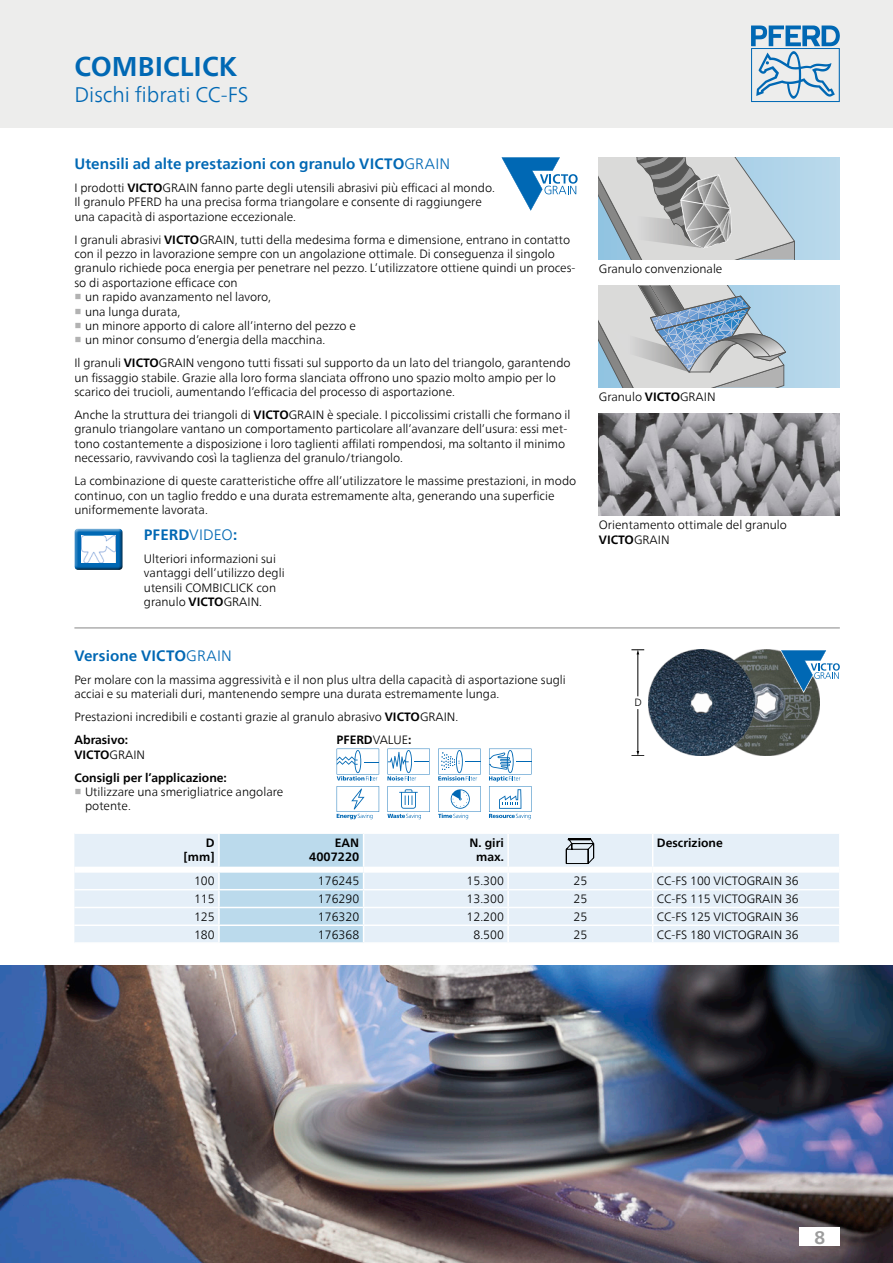
<style>
.page{position:relative;width:893px;height:1263px;background:#fff}
.page>*{position:absolute;margin:0;border:0;box-sizing:border-box;transform-origin:0 0}
.Ausgabenamen_Katalog{font:700 27px "Neue Frutiger World";color:#0068b4}
.Ausgabenamen_Katalog-2{font:300 21px "Neue Frutiger World";color:#0068b4}
.t1{font:700 18px "Neue Frutiger World";color:#9c9c9c}
.Ueberschrift_Red{font:700 15px "Neue Frutiger World";letter-spacing:.005em;color:#0068b4}
.Ausgabenamen_Produkt{font:700 15px "Neue Frutiger World";letter-spacing:.005em;color:#0068b4}
.FT_Abstand_vor{font:300 12px/14.4px "Neue Frutiger World";color:#000}
.FT{font:300 12px/14.4px "Neue Frutiger World";color:#000}
.FT_Spaltenspanne{font:300 12px/14.4px "Neue Frutiger World";color:#000}
.Spaltenwert_links{font:300 12px "Neue Frutiger World";color:#000}
.FT_Spaltenspanne_Abs{font:300 12px "Neue Frutiger World";color:#000}
.Spaltenwert_rechts{font:300 12px "Neue Frutiger World";color:#000}
.Ueberschrift{font:700 12px "Neue Frutiger World";color:#000}
.Spaltenkopf_rechts{font:700 12px/14.4px "Neue Frutiger World";color:#000;text-align:center}
.PFERDVALUE{font:700 12px "Neue Frutiger World";color:#000}
.Spaltenkopf_links{font:700 12px "Neue Frutiger World";color:#000}
.Text_Aufzaehlung_ohn{font:700 12px "Neue Frutiger World";color:#000}
.Spaltenwert_zentrier{font:300 12px "Neue Frutiger World";color:#000}
.BILDR{font:300 10.5px "Neue Frutiger World";color:#000}
.s1{font-weight:300}
.s2{font-weight:700}
.s3{font-family:"Arial Unicode MS";font-weight:700;color:#b2b2b2}
</style>
<div class="page">
<div style="left:0;top:0;width:893px;height:128px;background:#ededec"></div>
<svg style="left:751px;top:26px;width:89px;height:76px"></svg>
<svg style="left:501px;top:157px;width:77px;height:54px"></svg>
<div style="left:599px;top:157px;width:241px;height:102px;background:#b7d8eb"></div>
<svg style="left:599px;top:157px;width:196px;height:102px;background:#b6bdc1"></svg>
<div style="left:599px;top:285px;width:241px;height:102px;background:#b6d7ea"></div>
<svg style="left:599px;top:285px;width:187px;height:102px;background:#aebbc6"></svg>
<img style="left:599px;top:413px;width:241px;height:102px">
<hr style="left:74px;top:627px;width:766px;height:1px;background:#878786">
<svg style="left:337px;top:749px;width:42px;height:31px"></svg>
<svg style="left:387px;top:749px;width:43px;height:31px"></svg>
<svg style="left:438px;top:749px;width:43px;height:31px"></svg>
<svg style="left:337px;top:786px;width:42px;height:33px"></svg>
<svg style="left:387px;top:786px;width:43px;height:33px"></svg>
<svg style="left:438px;top:786px;width:43px;height:33px"></svg>
<svg style="left:489px;top:749px;width:42px;height:70px"></svg>
<div style="left:74px;top:834px;width:765px;height:108px;background:#e5eff8"></div>
<hr style="left:364px;top:889px;width:144px;height:1px;background:#fff">
<hr style="left:508px;top:889px;width:145px;height:1px;background:#fff">
<hr style="left:653px;top:889px;width:188px;height:1px;background:#fff">
<hr style="left:364px;top:907px;width:144px;height:1px;background:#fff">
<hr style="left:508px;top:907px;width:145px;height:1px;background:#fff">
<hr style="left:653px;top:907px;width:188px;height:1px;background:#fff">
<hr style="left:364px;top:924px;width:144px;height:2px;background:#fff">
<hr style="left:508px;top:924px;width:145px;height:2px;background:#fff">
<svg style="left:507px;top:873px;width:2px;height:69px"></svg>
<hr style="left:653px;top:924px;width:188px;height:2px;background:#fff">
<svg style="left:652px;top:873px;width:1px;height:69px"></svg>
<div style="left:74px;top:867px;width:145px;height:6px;background:#fff"></div>
<div style="left:364px;top:867px;width:144px;height:6px;background:#fff"></div>
<hr style="left:507px;top:834px;width:2px;height:33px;background:#fff">
<div style="left:508px;top:867px;width:145px;height:6px;background:#fff"></div>
<hr style="left:652px;top:834px;width:1px;height:33px;background:#fff">
<div style="left:653px;top:867px;width:186px;height:6px;background:#fff"></div>
<hr style="left:74px;top:889px;width:145px;height:1px;background:#fff">
<hr style="left:74px;top:907px;width:145px;height:1px;background:#fff">
<hr style="left:74px;top:924px;width:145px;height:2px;background:#fff">
<svg style="left:218px;top:833px;width:146px;height:109px;background:#c3deee"></svg>
<svg style="left:566px;top:838px;width:29px;height:26px"></svg>
<hr style="left:638px;top:653px;width:1px;height:43px;background:#000">
<svg style="left:631px;top:649px;width:13px;height:5px"></svg>
<hr style="left:638px;top:709px;width:1px;height:43px;background:#000">
<svg style="left:631px;top:751px;width:13px;height:5px"></svg>
<img style="left:754px;top:650px;width:66px;height:106px">
<img style="left:648px;top:650px;width:106px;height:106px">
<svg style="left:780px;top:650px;width:60px;height:43px"></svg>
<img style="left:0;top:965px;width:893px;height:298px">
<div style="left:74px;top:528px;width:49px;height:43px;background:#000;opacity:.75"></div>
<div style="left:799px;top:1227px;width:41px;height:19px;background:#fff"></div>
<p class="Ausgabenamen_Katalog" style="left:74px;top:43px;width:164px">COMBICLICK</p>
<p class="Ausgabenamen_Katalog-2" style="left:74px;top:78px;width:176px">Dischi fibrati CC-FS</p>
<p class="Ueberschrift_Red" style="left:74px;top:150px;width:377px">Utensili ad alte prestazioni con granulo VICTO<span class="s1">GRAIN</span></p>
<p class="FT" style="left:74px;top:180px;width:422px">I prodotti <span class="s2">VICTO</span>GRAIN fanno parte degli utensili abrasivi più efficaci al mondo.<br>Il granulo PFERD ha una precisa forma triangolare e consente di raggiungere una capacità di asportazione eccezionale.</p>
<p class="FT_Abstand_vor" style="left:74px;top:232px;width:503px">I granuli abrasivi <span class="s2">VICTO</span>GRAIN, tutti della medesima forma e dimensione, entrano in contatto con il pezzo in lavorazione sempre con un angolazione ottimale. Di conseguenza il singolo granulo richiede poca energia per penetrare nel pezzo. L’utilizzatore ottiene quindi un proces&shy;so di asportazione efficace con</p>
<p class="FT_Abstand_vor" style="left:74px;top:290px;width:198px"><span class="s3">■</span> un rapido avanzamento nel lavoro,</p>
<p class="FT_Abstand_vor" style="left:74px;top:304px;width:107px"><span class="s3">■</span> una lunga durata,</p>
<p class="FT_Abstand_vor" style="left:74px;top:319px;width:283px"><span class="s3">■</span> un minore apporto di calore all’interno del pezzo e</p>
<p class="FT_Abstand_vor" style="left:74px;top:333px;width:252px"><span class="s3">■</span> un minor consumo d’energia della macchina.</p>
<p class="FT_Abstand_vor" style="left:74px;top:356px;width:498px">Il granuli <span class="s2">VICTO</span>GRAIN vengono tutti fissati sul supporto da un lato del triangolo, garantendo un fissaggio stabile. Grazie alla loro forma slanciata offrono uno spazio molto ampio per lo scarico dei trucioli, aumentando l’efficacia del processo di asportazione.</p>
<p class="FT_Abstand_vor" style="left:74px;top:408px;width:498px">Anche la struttura dei triangoli di <span class="s2">VICTO</span>GRAIN è speciale. I piccolissimi cristalli che formano il granulo triangolare vantano un comportamento particolare all’avanzare dell’usura: essi met&shy;tono costantemente a disposizione i loro taglienti affilati rompendosi, ma soltanto il minimo necessario, ravvivando così la taglienza del granulo/triangolo.</p>
<p class="FT_Abstand_vor" style="left:74px;top:474px;width:503px">La combinazione di queste caratteristiche offre all’utilizzatore le massime prestazioni, in modo continuo, con un taglio freddo e una durata estremamente alta, generando una superficie uniformemente lavorata.</p>
<p class="Ueberschrift_Red" style="left:144px;top:522px;width:95px">PFERD<span class="s1">VIDEO</span>:</p>
<p class="FT" style="left:144px;top:552px;width:142px">Ulteriori informazioni sui vantaggi dell’utilizzo degli utensili COMBICLICK con granulo <span class="s2">VICTO</span>GRAIN.</p>
<p class="Ausgabenamen_Produkt" style="left:74px;top:643px;width:159px">Versione VICTO<span class="s1">GRAIN</span></p>
<p class="FT_Spaltenspanne" style="left:74px;top:673px;width:493px">Per molare con la massima aggressività e il non plus ultra della capacità di asportazione sugli acciai e su materiali duri, mantenendo sempre una durata estremamente lunga.</p>
<p class="FT_Spaltenspanne_Abs" style="left:74px;top:708px;width:385px">Prestazioni incredibili e costanti grazie al granulo abrasivo <span class="s2">VICTO</span>GRAIN.</p>
<p class="Ueberschrift" style="left:74px;top:729px;width:55px">Abrasivo:</p>
<p class="Text_Aufzaehlung_ohn" style="left:74px;top:744px;width:72px">VICTO<span class="s1">GRAIN</span></p>
<p class="Ueberschrift" style="left:74px;top:767px;width:154px">Consigli per l’applicazione:</p>
<p class="FT_Abstand_vor" style="left:85px;top:785px;width:200px;text-indent:-11px"><span class="s3">■</span> Utilizzare una smerigliatrice angolare potente.</p>
<p class="PFERDVALUE" style="left:337px;top:729px;width:76px">PFERD<span class="s1">VALUE</span>:</p>
<p class="FT_Abstand_vor" style="left:599px;top:262px;width:125px">Granulo convenzionale</p>
<p class="FT_Abstand_vor" style="left:599px;top:390px;width:118px">Granulo <span class="s2">VICTO</span>GRAIN</p>
<p class="FT_Abstand_vor" style="left:599px;top:518px;width:190px">Orientamento ottimale del granulo<br><span class="s2">VICTO</span>GRAIN</p>
<p class="BILDR" style="left:634px;top:694px;width:9px">D</p>
<p class="Spaltenkopf_rechts" style="left:206px;top:835px;width:10px">D</p>
<p class="Spaltenkopf_rechts" style="left:184px;top:849px;width:33px">[mm]</p>
<p class="Spaltenkopf_rechts" style="left:335px;top:835px;width:26px">EAN</p>
<p class="Spaltenkopf_rechts" style="left:309px;top:849px;width:52px">4007220</p>
<p class="Spaltenkopf_rechts" style="left:470px;top:835px;width:36px">N. giri max.</p>
<p class="Spaltenkopf_links" style="left:657px;top:832px;width:67px">Descrizione</p>
<p class="Spaltenwert_rechts" style="left:194px;top:872px;width:22px">100</p>
<p class="Spaltenwert_rechts" style="left:318px;top:872px;width:43px">176245</p>
<p class="Spaltenwert_rechts" style="left:467px;top:872px;width:39px">15.300</p>
<p class="Spaltenwert_zentrier" style="left:574px;top:872px;width:15px">25</p>
<p class="Spaltenwert_links" style="left:657px;top:872px;width:143px">CC-FS 100 VICTOGRAIN 36</p>
<p class="Spaltenwert_rechts" style="left:194px;top:890px;width:22px">115</p>
<p class="Spaltenwert_rechts" style="left:318px;top:890px;width:43px">176290</p>
<p class="Spaltenwert_rechts" style="left:467px;top:890px;width:39px">13.300</p>
<p class="Spaltenwert_zentrier" style="left:574px;top:890px;width:15px">25</p>
<p class="Spaltenwert_links" style="left:657px;top:890px;width:143px">CC-FS 115 VICTOGRAIN 36</p>
<p class="Spaltenwert_rechts" style="left:194px;top:907px;width:22px">125</p>
<p class="Spaltenwert_rechts" style="left:318px;top:907px;width:43px">176320</p>
<p class="Spaltenwert_rechts" style="left:467px;top:907px;width:39px">12.200</p>
<p class="Spaltenwert_zentrier" style="left:574px;top:907px;width:15px">25</p>
<p class="Spaltenwert_links" style="left:657px;top:907px;width:143px">CC-FS 125 VICTOGRAIN 36</p>
<p class="Spaltenwert_rechts" style="left:194px;top:925px;width:22px">180</p>
<p class="Spaltenwert_rechts" style="left:318px;top:925px;width:43px">176368</p>
<p class="Spaltenwert_rechts" style="left:473px;top:925px;width:32px">8.500</p>
<p class="Spaltenwert_zentrier" style="left:574px;top:925px;width:15px">25</p>
<p class="Spaltenwert_links" style="left:657px;top:925px;width:143px">CC-FS 180 VICTOGRAIN 36</p>
<h3 class="t1" style="left:814px;top:1221px;width:12px">8</h3>
</div>
